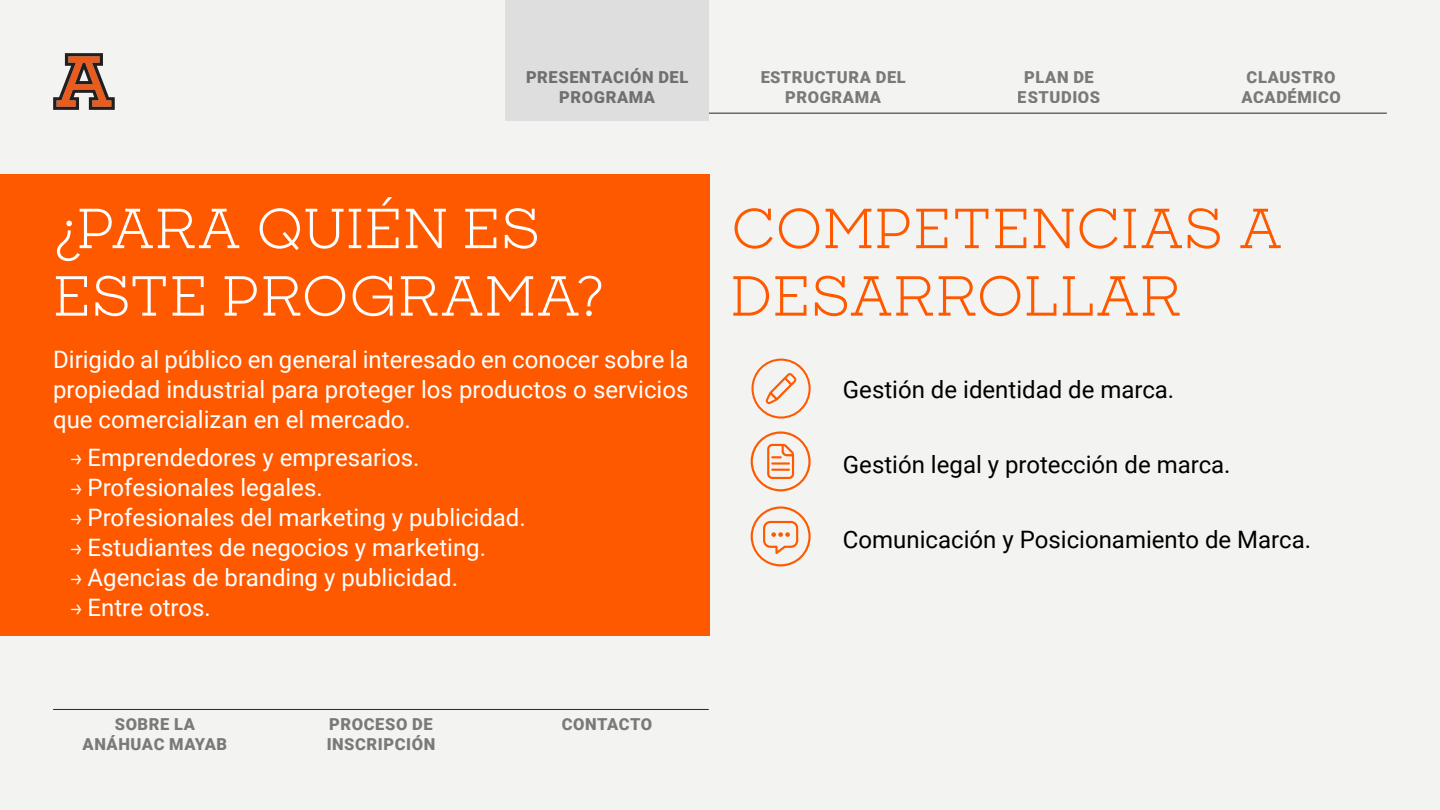
<style>
.page{position:relative;width:1440px;height:810px;background:#f3f3f1}
.page>*{position:absolute;margin:0;border:0;box-sizing:border-box;transform-origin:0 0}
.t1{font:54px/67.5px "Sharp Slab";letter-spacing:-.01em;color:#fff}
.t2{font:54px/67.5px "Sharp Slab";letter-spacing:-.01em;color:#ff5900}
.t3{font:24px/30px "Roboto";color:#fff;text-align:justify}
.t4{font:24px "Roboto";color:#000}
.t5{font:900 16.5px/19.8px "Roboto";letter-spacing:.035em;color:#000;text-align:center}
.s1{font-family:"Montserrat"}
</style>
<div class="page">
<hr style="left:506px;top:113px;width:881px;height:1px;background:#292626">
<hr style="left:53px;top:709px;width:656px;height:1px;background:#292626">
<div style="left:0;top:174px;width:709px;height:462px;background:#ff5900"></div>
<div style="left:505px;top:0;width:204px;height:121px;background:#dfdede"></div>
<svg style="left:751px;top:359px;width:60px;height:60px"></svg>
<svg style="left:751px;top:431px;width:60px;height:61px"></svg>
<svg style="left:751px;top:506px;width:60px;height:60px"></svg>
<svg style="left:53px;top:53px;width:62px;height:57px"></svg>
<p class="t5" style="left:526px;top:66px;width:164px">PRESENTACIÓN DEL<br>PROGRAMA</p>
<h1 class="t1" style="left:53px;top:194px;width:554px">¿PARA QUIÉN ES<br>ESTE PROGRAMA?</h1>
<p class="t3" style="left:53px;top:344px;width:637px">Dirigido al público en general interesado en conocer sobre la propiedad industrial para proteger los productos o servicios que comercializan en el mercado.</p>
<p class="t3" style="left:70px;top:441px;width:351px"><span class="s1">→</span>Emprendedores y empresarios.</p>
<p class="t3" style="left:70px;top:471px;width:255px"><span class="s1">→</span>Profesionales legales.</p>
<p class="t3" style="left:70px;top:501px;width:458px"><span class="s1">→</span>Profesionales del marketing y publicidad.</p>
<p class="t3" style="left:70px;top:531px;width:418px"><span class="s1">→</span>Estudiantes de negocios y marketing.</p>
<p class="t3" style="left:70px;top:561px;width:390px"><span class="s1">→</span>Agencias de branding y publicidad.</p>
<p class="t3" style="left:70px;top:591px;width:143px"><span class="s1">→</span>Entre otros.</p>
<p class="t5" style="left:83px;top:714px;width:146px">SOBRE LA<br>ANÁHUAC MAYAB</p>
<p class="t5" style="left:327px;top:714px;width:110px;text-align:left">PROCESO DE<br>INSCRIPCIÓN</p>
<p class="t5" style="left:562px;top:714px;width:92px">CONTACTO</p>
<p class="t5" style="left:760px;top:66px;width:147px">ESTRUCTURA DEL<br>PROGRAMA</p>
<p class="t5" style="left:1018px;top:66px;width:84px">PLAN DE<br>ESTUDIOS</p>
<p class="t5" style="left:1241px;top:66px;width:101px">CLAUSTRO<br>ACADÉMICO</p>
<h1 class="t2" style="left:730px;top:194px;width:554px">COMPETENCIAS A<br>DESARROLLAR</h1>
<p class="t4" style="left:843px;top:373px;width:333px">Gestión de identidad de marca.</p>
<p class="t4" style="left:843px;top:448px;width:389px">Gestión legal y protección de marca.</p>
<p class="t4" style="left:843px;top:523px;width:470px">Comunicación y Posicionamiento de Marca.</p>
</div>
